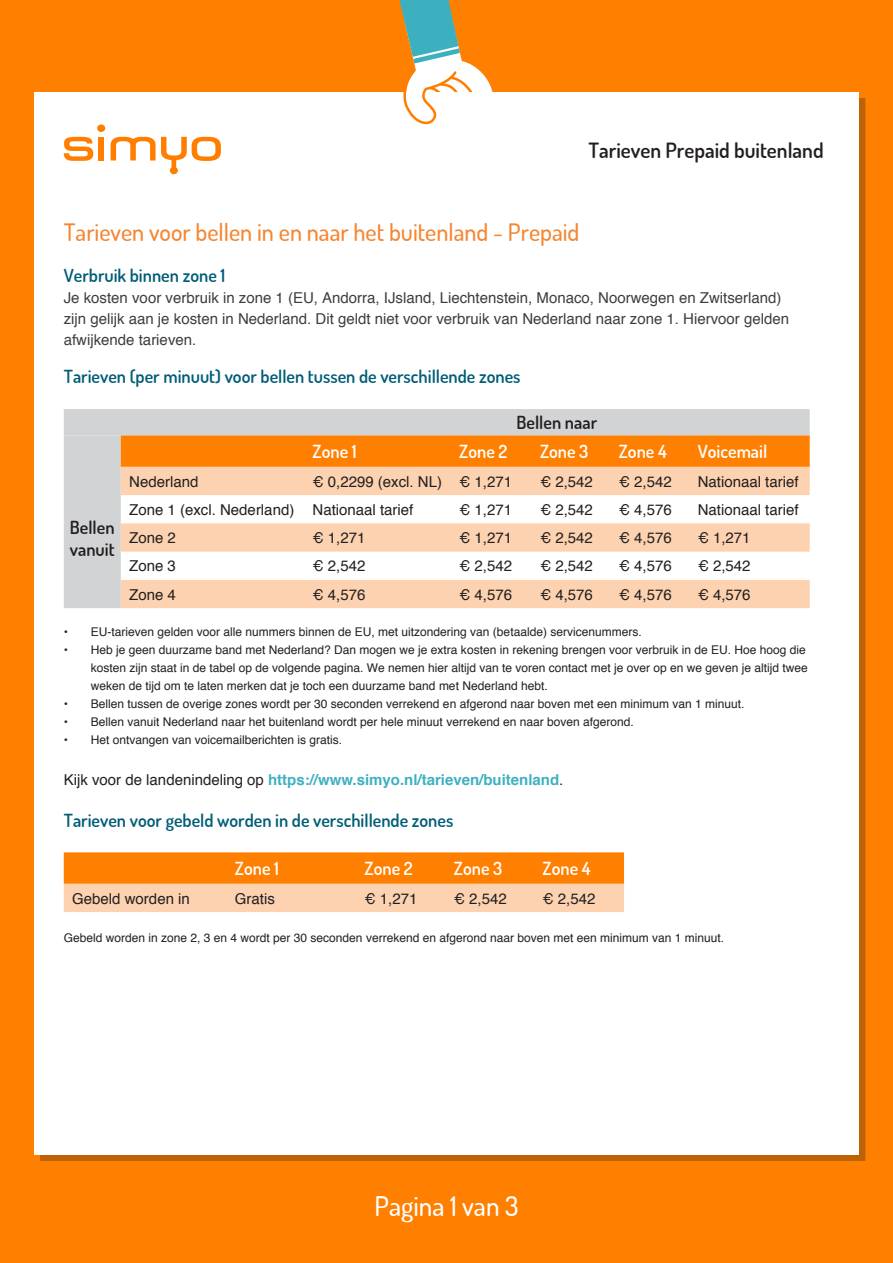
<style>
.page{position:relative;width:893px;height:1263px;background:#ff7f00}
.page>*{position:absolute;margin:0;border:0;box-sizing:border-box;transform-origin:0 0}
.t1{font:500 27px "Simyo";color:#fff}
.t2{font:500 24px "Simyo";color:#f58632}
.t3{font:600 21px "Simyo";color:#231f20}
.t4{font:600 18px "Simyo";color:#005d77}
.t5{font:600 18px "Simyo";color:#fff}
.t6{font:600 18px/21.6px "Simyo";color:#231f20}
.t7{font:15px "Helvetica";color:#231f20}
.t8{font:15px/21px "Helvetica";color:#3e3e3f}
.t9{font:700 15px "Helvetica";color:#3fb1c0}
.t10{font:12px/18px "Helvetica";color:#231f20}
.s1{font-weight:400;color:#231f20}
</style>
<div class="page">
<div style="left:34px;top:92px;width:825px;height:1062px;background:#fff"></div>
<svg style="left:399px;top:0;width:94px;height:124px"></svg>
<svg style="left:64px;top:409px;width:746px;height:199px;background:#e4af7b"></svg>
<svg style="left:121px;top:467px;width:689px;height:141px;fill:#fcd2b0"></svg>
<svg style="left:64px;top:852px;width:560px;height:60px;background:#fda755"></svg>
<svg style="left:111px;top:137px;width:110px;height:37px"></svg>
<svg style="left:64px;top:137px;width:29px;height:24px"></svg>
<div style="left:97px;top:124px;width:8px;height:8px;background:#ff7e00;border-radius:4px"></div>
<div style="left:98px;top:137px;width:5px;height:23px;background:#ff7e00"></div>
<p class="t3" style="left:588px;top:136px;width:237px">Tarieven Prepaid buitenland</p>
<p class="t2" style="left:64px;top:217px;width:517px">Tarieven voor bellen in en naar het buitenland - Prepaid</p>
<p class="t4" style="left:64px;top:264px;width:163px">Verbruik binnen zone 1</p>
<p class="t8" style="left:64px;top:288px;width:727px">Je kosten voor verbruik in zone 1 (EU, Andorra, IJsland, Liechtenstein, Monaco, Noorwegen en Zwitserland) zijn gelijk aan je kosten in Nederland. Dit geldt niet voor verbruik van Nederland naar zone 1. Hiervoor gelden afwijkende tarieven.</p>
<p class="t4" style="left:64px;top:365px;width:458px">Tarieven (per minuut) voor bellen tussen de verschillende zones</p>
<p class="t6" style="left:517px;top:411px;width:82px">Bellen naar</p>
<p class="t5" style="left:313px;top:440px;width:46px">Zone 1</p>
<p class="t5" style="left:459px;top:440px;width:50px">Zone 2</p>
<p class="t5" style="left:540px;top:440px;width:50px">Zone 3</p>
<p class="t5" style="left:619px;top:440px;width:49px">Zone 4</p>
<p class="t5" style="left:698px;top:440px;width:71px">Voicemail</p>
<p class="t7" style="left:129px;top:470px;width:71px">Nederland</p>
<p class="t7" style="left:313px;top:470px;width:131px">€ 0,2299 (excl. NL)</p>
<p class="t7" style="left:459px;top:470px;width:54px">€ 1,271</p>
<p class="t7" style="left:540px;top:470px;width:54px">€ 2,542</p>
<p class="t7" style="left:619px;top:470px;width:54px">€ 2,542</p>
<p class="t7" style="left:698px;top:470px;width:102px">Nationaal tarief</p>
<p class="t7" style="left:129px;top:498px;width:167px">Zone 1 (excl. Nederland)</p>
<p class="t7" style="left:313px;top:498px;width:102px">Nationaal tarief</p>
<p class="t7" style="left:459px;top:498px;width:54px">€ 1,271</p>
<p class="t7" style="left:540px;top:498px;width:54px">€ 2,542</p>
<p class="t7" style="left:619px;top:498px;width:54px">€ 4,576</p>
<p class="t7" style="left:698px;top:498px;width:102px">Nationaal tarief</p>
<p class="t7" style="left:129px;top:526px;width:48px">Zone 2</p>
<p class="t7" style="left:313px;top:526px;width:54px">€ 1,271</p>
<p class="t7" style="left:459px;top:526px;width:54px">€ 1,271</p>
<p class="t7" style="left:540px;top:526px;width:54px">€ 2,542</p>
<p class="t7" style="left:619px;top:526px;width:54px">€ 4,576</p>
<p class="t7" style="left:698px;top:526px;width:54px">€ 1,271</p>
<p class="t7" style="left:129px;top:555px;width:48px">Zone 3</p>
<p class="t7" style="left:313px;top:555px;width:54px">€ 2,542</p>
<p class="t7" style="left:459px;top:555px;width:54px">€ 2,542</p>
<p class="t7" style="left:540px;top:555px;width:54px">€ 2,542</p>
<p class="t7" style="left:619px;top:555px;width:54px">€ 4,576</p>
<p class="t7" style="left:698px;top:555px;width:54px">€ 2,542</p>
<p class="t7" style="left:129px;top:583px;width:48px">Zone 4</p>
<p class="t7" style="left:313px;top:583px;width:54px">€ 4,576</p>
<p class="t7" style="left:459px;top:583px;width:54px">€ 4,576</p>
<p class="t7" style="left:540px;top:583px;width:54px">€ 4,576</p>
<p class="t7" style="left:619px;top:583px;width:54px">€ 4,576</p>
<p class="t7" style="left:698px;top:583px;width:54px">€ 4,576</p>
<p class="t10" style="left:64px;top:623px;width:579px">• EU-tarieven gelden voor alle nummers binnen de EU, met uitzondering van (betaalde) servicenummers.</p>
<p class="t10" style="left:91px;top:641px;width:718px;text-indent:-27px">• Heb je geen duurzame band met Nederland? Dan mogen we je extra kosten in rekening brengen voor verbruik in de EU. Hoe hoog die kosten zijn staat in de tabel op de volgende pagina. We nemen hier altijd van te voren contact met je over op en we geven je altijd twee weken de tijd om te laten merken dat je toch een duurzame band met Nederland hebt.</p>
<p class="t10" style="left:64px;top:695px;width:682px">• Bellen tussen de overige zones wordt per 30 seconden verrekend en afgerond naar boven met een minimum van 1 minuut.</p>
<p class="t10" style="left:64px;top:713px;width:571px">• Bellen vanuit Nederland naar het buitenland wordt per hele minuut verrekend en naar boven afgerond.</p>
<p class="t10" style="left:64px;top:731px;width:280px">• Het ontvangen van voicemailberichten is gratis.</p>
<p class="t9" style="left:64px;top:768px;width:501px"><span class="s1">Kijk voor de landenindeling op</span> https://www.simyo.nl/tarieven/buitenland<span class="s1">.</span></p>
<p class="t4" style="left:64px;top:808px;width:391px">Tarieven voor gebeld worden in de verschillende zones</p>
<p class="t5" style="left:235px;top:857px;width:46px">Zone 1</p>
<p class="t5" style="left:365px;top:857px;width:50px">Zone 2</p>
<p class="t5" style="left:454px;top:857px;width:50px">Zone 3</p>
<p class="t5" style="left:543px;top:857px;width:49px">Zone 4</p>
<p class="t7" style="left:72px;top:887px;width:119px">Gebeld worden in</p>
<p class="t7" style="left:235px;top:887px;width:42px">Gratis</p>
<p class="t7" style="left:365px;top:887px;width:54px">€ 1,271</p>
<p class="t7" style="left:454px;top:887px;width:54px">€ 2,542</p>
<p class="t7" style="left:543px;top:887px;width:54px">€ 2,542</p>
<p class="t10" style="left:64px;top:929px;width:662px">Gebeld worden in zone 2, 3 en 4 wordt per 30 seconden verrekend en afgerond naar boven met een minimum van 1 minuut.</p>
<p class="t6" style="left:70px;top:516px;width:46px">Bellen vanuit</p>
<h1 class="t1" style="left:375px;top:1189px;width:145px">Pagina 1 van 3</h1>
</div>
